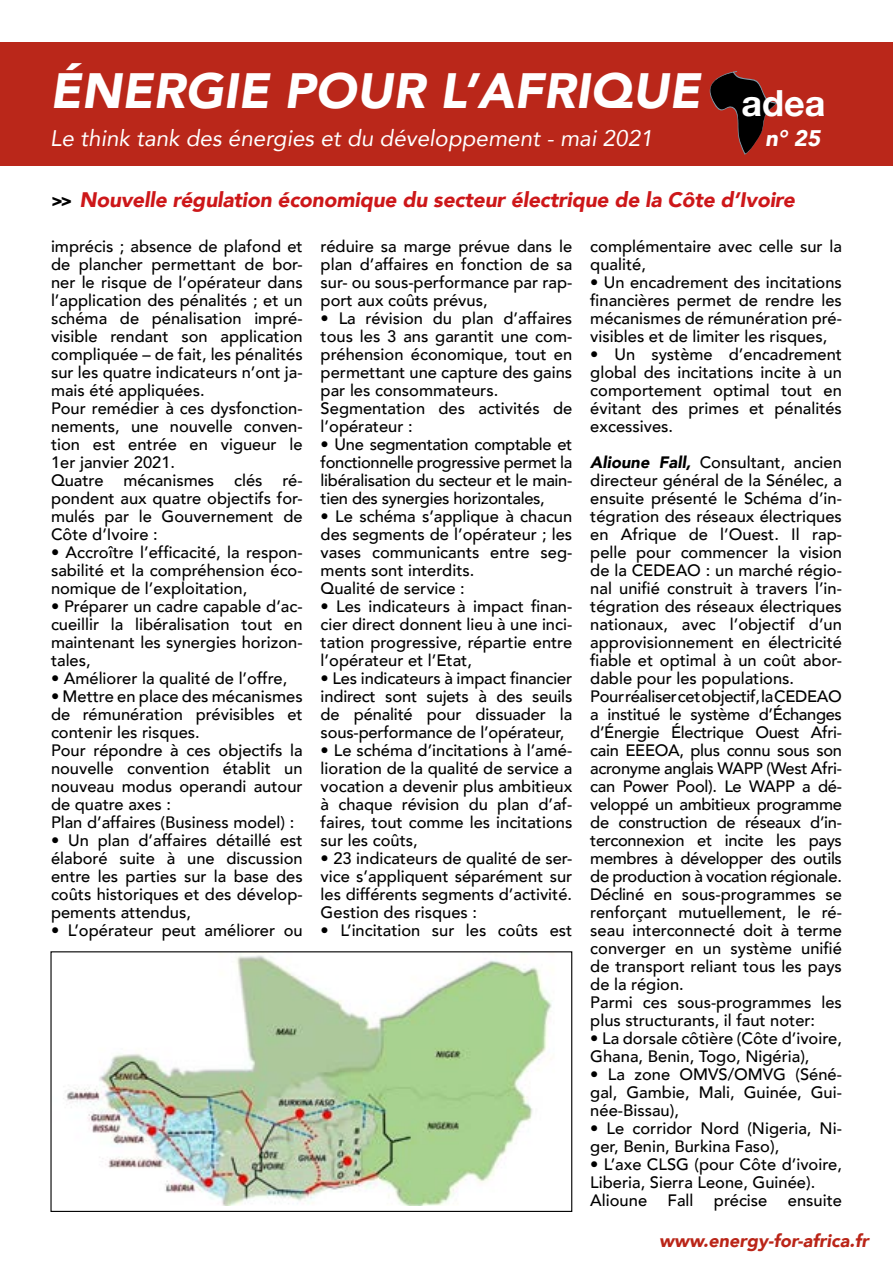
<style>
.page{position:relative;width:893px;height:1263px;background:#fff}
.page>*{position:absolute;margin:0;border:0;box-sizing:border-box;transform-origin:0 0}
.t1{font:italic 900 49.5px "Avenir";color:#fff}
.t2{font:italic 22.5px "Avenir";color:#fff}
.t3{font:italic 900 22.5px "Avenir";color:#fff}
.t4{font:italic 900 21px "Avenir";letter-spacing:-.01em;color:#cd1719}
.t5{font:italic 900 18px "Avenir";color:#ba2518}
.t6{font:500 16.5px/18px "Avenir";color:#000;text-align:justify}
.s1{font-style:normal;font-size:18px;color:#000}
.s2{font-weight:900;font-style:italic}
</style>
<div class="page">
<div style="left:0;top:43px;width:893px;height:123px;background:#ba271a"></div>
<svg style="left:710px;top:71px;width:67px;height:84px"></svg>
<img style="left:63px;top:955px;width:489px;height:251px">
<div style="left:50px;top:951px;width:522px;height:261px;border:1px solid #000"></div>
<h1 class="t1" style="left:50px;top:50px;width:777px">ÉNERGIE POUR L’AFRIQUE <sub>adea</sub></h1>
<h2 class="t2" style="left:50px;top:125px;width:604px">Le think tank des énergies et du développement - mai 2021</h2>
<h2 class="t3" style="left:765px;top:120px;width:57px">n° 25</h2>
<p class="t4" style="left:51px;top:183px;width:745px"><span class="s1">&gt;&gt;</span> Nouvelle régulation économique du secteur électrique de la Côte d’Ivoire</p>
<p class="t6" style="left:51px;top:236px;width:253px;text-align:left">imprécis ; absence de plafond et de plancher permettant de bor&shy;ner le risque de l’opérateur dans l’application des pénalités ; et un schéma de pénalisation impré&shy;visible rendant son application compliquée – de fait, les pénalités sur les quatre indicateurs n’ont ja&shy;mais été appliquées.<br>Pour remédier à ces dysfonction&shy;nements, une nouvelle conven&shy;tion est entrée en vigueur le<br>1er janvier 2021.<br>Quatre mécanismes clés ré&shy;pondent aux quatre objectifs for&shy;mulés par le Gouvernement de<br>Côte d’Ivoire :</p>
<p class="t6" style="left:51px;top:542px;width:253px">• Accroître l’efficacité, la respon&shy;sabilité et la compréhension éco&shy;nomique de l’exploitation,</p>
<p class="t6" style="left:51px;top:596px;width:253px">• Préparer un cadre capable d’ac&shy;cueillir la libéralisation tout en maintenant les synergies horizon&shy;tales,</p>
<p class="t6" style="left:51px;top:668px;width:238px">• Améliorer la qualité de l’offre,</p>
<p class="t6" style="left:51px;top:686px;width:253px;text-align:left">• Mettre en place des mécanismes de rémunération prévisibles et contenir les risques.<br>Pour répondre à ces objectifs la nouvelle convention établit un nouveau modus operandi autour de quatre axes :<br>Plan d’affaires (Business model) :</p>
<p class="t6" style="left:51px;top:830px;width:253px">• Un plan d’affaires détaillé est élaboré suite à une discussion entre les parties sur la base des coûts historiques et des dévelop&shy;pements attendus,</p>
<p class="t6" style="left:51px;top:920px;width:253px">• L’opérateur peut améliorer ou</p>
<p class="t6" style="left:321px;top:236px;width:253px">réduire sa marge prévue dans le plan d’affaires en fonction de sa sur- ou sous-performance par rap&shy;port aux coûts prévus,</p>
<p class="t6" style="left:321px;top:308px;width:253px;text-align:left">• La révision du plan d’affaires tous les 3 ans garantit une com&shy;préhension économique, tout en permettant une capture des gains par les consommateurs.<br>Segmentation des activités de l’opérateur :</p>
<p class="t6" style="left:321px;top:434px;width:253px">• Une segmentation comptable et fonctionnelle progressive permet la libéralisation du secteur et le main&shy;tien des synergies horizontales,</p>
<p class="t6" style="left:321px;top:506px;width:253px;text-align:left">• Le schéma s’applique à chacun des segments de l’opérateur ; les vases communicants entre seg&shy;ments sont interdits.<br>Qualité de service :</p>
<p class="t6" style="left:321px;top:596px;width:253px">• Les indicateurs à impact finan&shy;cier direct donnent lieu à une inci&shy;tation progressive, répartie entre l’opérateur et l’Etat,</p>
<p class="t6" style="left:321px;top:668px;width:253px">• Les indicateurs à impact financier indirect sont sujets à des seuils de pénalité pour dissuader la sous-performance de l’opérateur,</p>
<p class="t6" style="left:321px;top:740px;width:253px">• Le schéma d’incitations à l’amé&shy;lioration de la qualité de service a vocation a devenir plus ambitieux à chaque révision du plan d’af&shy;faires, tout comme les incitations sur les coûts,</p>
<p class="t6" style="left:321px;top:848px;width:253px">• 23 indicateurs de qualité de ser&shy;vice s’appliquent séparément sur les différents segments d’activité.<br>Gestion des risques :</p>
<p class="t6" style="left:321px;top:920px;width:253px">• L’incitation sur les coûts est</p>
<p class="t6" style="left:590px;top:236px;width:253px">complémentaire avec celle sur la qualité,</p>
<p class="t6" style="left:590px;top:272px;width:253px">• Un encadrement des incitations financières permet de rendre les mécanismes de rémunération pré&shy;visibles et de limiter les risques,</p>
<p class="t6" style="left:590px;top:344px;width:253px">• Un système d’encadrement global des incitations incite à un comportement optimal tout en évitant des primes et pénalités excessives.</p>
<p class="t6" style="left:590px;top:452px;width:253px;text-align:left"><span class="s2">Alioune Fall,</span> Consultant, ancien directeur général de la Sénélec, a ensuite présenté le Schéma d’in&shy;tégration des réseaux électriques en Afrique de l’Ouest. Il rap&shy;pelle pour commencer la vision de la CEDEAO : un marché régio&shy;nal unifié construit à travers l’in&shy;tégration des réseaux électriques nationaux, avec l’objectif d’un approvisionnement en électricité fiable et optimal à un coût abor&shy;dable pour les populations.<br>Pour réaliser cet objectif, la CEDEAO a institué le système d’Échanges d’Énergie Électrique Ouest Afri&shy;cain EEEOA, plus connu sous son acronyme anglais WAPP (West Afri&shy;can Power Pool). Le WAPP a dé&shy;veloppé un ambitieux programme de construction de réseaux d’in&shy;terconnexion et incite les pays membres à développer des outils de production à vocation régionale.<br>Décliné en sous-programmes se renforçant mutuellement, le ré&shy;seau interconnecté doit à terme converger en un système unifié de transport reliant tous les pays de la région.<br>Parmi ces sous-programmes les plus structurants, il faut noter:</p>
<p class="t6" style="left:590px;top:1029px;width:253px">• La dorsale côtière (Côte d’ivoire,<br>Ghana, Benin, Togo, Nigéria),</p>
<p class="t6" style="left:590px;top:1065px;width:253px">• La zone OMVS/OMVG (Séné&shy;gal, Gambie, Mali, Guinée, Gui&shy;née-Bissau),</p>
<p class="t6" style="left:590px;top:1119px;width:253px">• Le corridor Nord (Nigeria, Ni&shy;ger, Benin, Burkina Faso),</p>
<p class="t6" style="left:590px;top:1155px;width:253px;text-align:left">• L’axe CLSG (pour Côte d’ivoire,<br>Liberia, Sierra Leone, Guinée).<br>Alioune Fall précise ensuite</p>
<p class="t5" style="left:659px;top:1226px;width:211px">www.energy-for-africa.fr</p>
</div>
